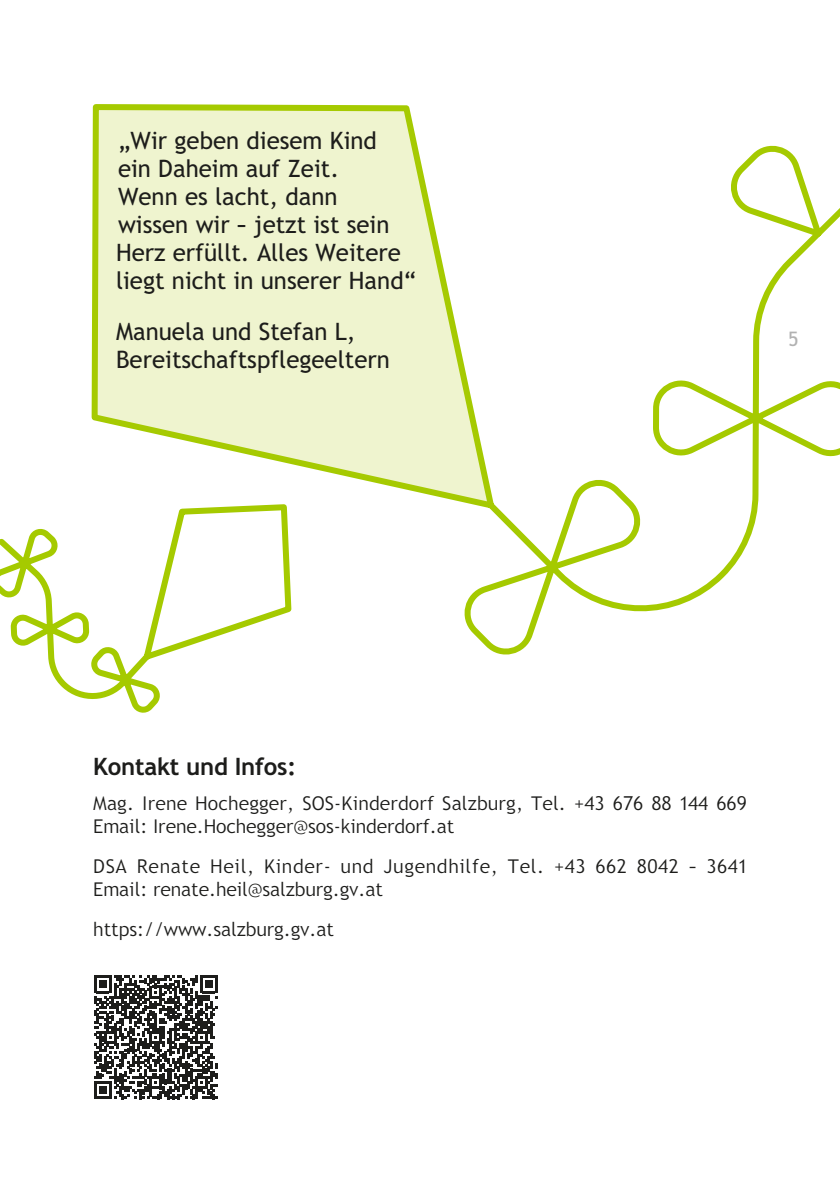
<style>
.page{position:relative;width:840px;height:1191px;background:#fff}
.page>*{position:absolute;margin:0;border:0;box-sizing:border-box;transform-origin:0 0}
.t1{font:24px/28px "Trebuchet SBG2";color:#1d1d1b}
.t2{font:700 24px "Trebuchet SBG2";letter-spacing:-.01em;color:#1d1d1b}
.t3{font:20px "Trebuchet SBG2";color:#b2b2b2}
.t4{font:300 19px/23px "Trebuchet SBG2";letter-spacing:.015em;color:#1d1d1b}
.t5{font:300 19px/23px "Trebuchet SBG2";letter-spacing:.04em;color:#1d1d1b}
</style>
<div class="page">
<svg style="left:0;top:529px;width:160px;height:184px"></svg>
<svg style="left:89px;top:104px;width:750px;height:556px"></svg>
<svg style="left:94px;top:975px;width:123px;height:124px"></svg>
<svg style="left:93px;top:108px;width:397px;height:395px;fill:#eff4cf"></svg>
<p class="t1" style="left:116px;top:127px;width:301px">„Wir geben diesem Kind<br>ein Daheim auf Zeit.<br>Wenn es lacht, dann<br>wissen wir – jetzt ist sein<br>Herz erfüllt. Alles Weitere liegt nicht in unserer Hand“</p>
<p class="t1" style="left:116px;top:317px;width:275px">Manuela und Stefan L,<br>Bereitschaftspflegeeltern</p>
<p class="t3" style="left:787px;top:327px;width:12px">5</p>
<p class="t2" style="left:93px;top:752px;width:204px">Kontakt und Infos:</p>
<p class="t4" style="left:93px;top:791px;width:654px">Mag. Irene Hochegger, SOS-Kinderdorf Salzburg, Tel. +43 676 88 144 669<br>Email: Irene.Hochegger@sos-kinderdorf.at</p>
<p class="t5" style="left:93px;top:854px;width:654px">DSA Renate Heil, Kinder- und Jugendhilfe, Tel. +43 662 8042 – 3641<br>Email: renate.heil@salzburg.gv.at</p>
<p class="t4" style="left:93px;top:917px;width:242px">https://www.salzburg.gv.at</p>
</div>
